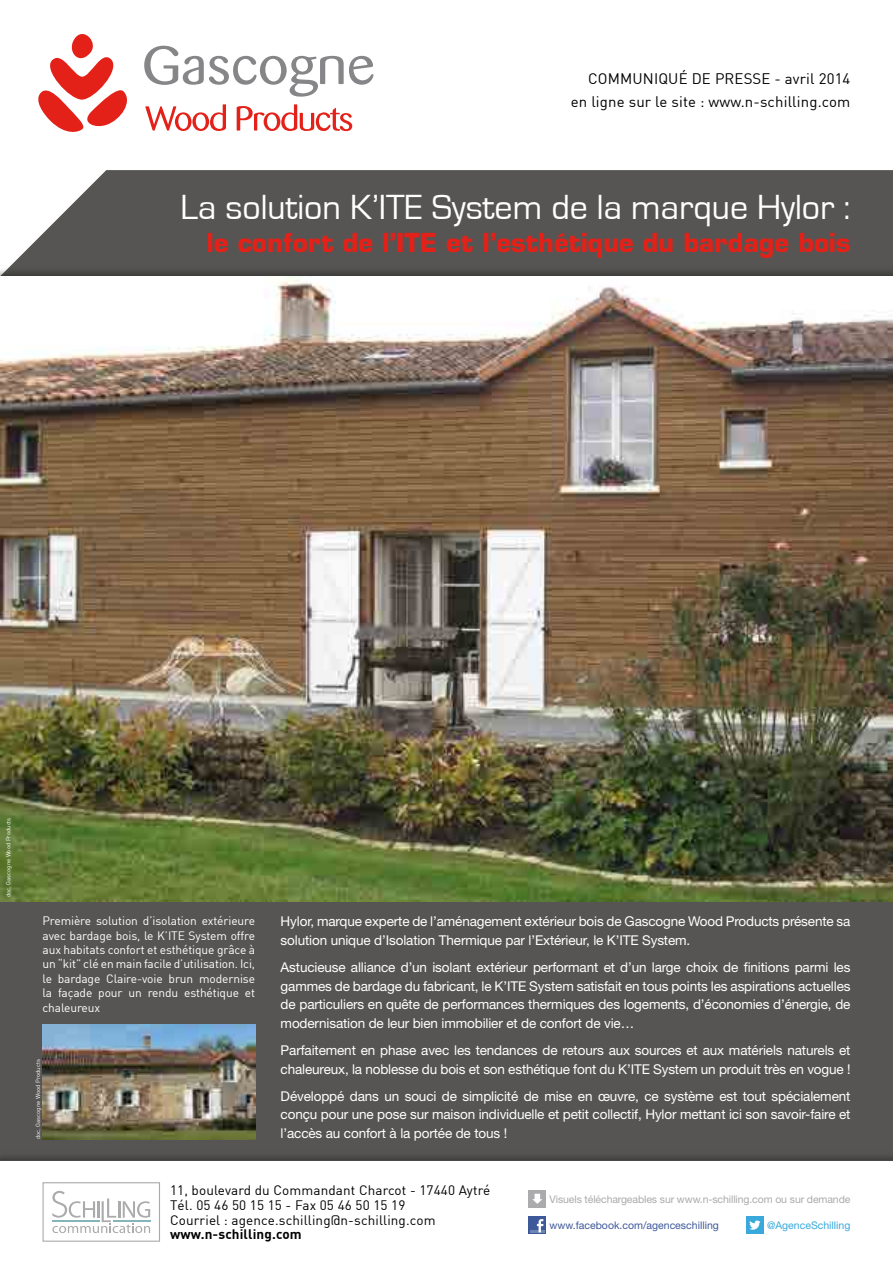
<style>
.page{position:relative;width:893px;height:1263px;background:#fff}
.page>*{position:absolute;margin:0;border:0;box-sizing:border-box;transform-origin:0 0}
.t1{font:36px "Eurostile";color:#fff}
.t2{font:700 25.5px "Eurostile";color:#e32119}
.t3{font:15px/22.5px "DIN";letter-spacing:.01em;color:#000;text-align:right}
.t4{font:13.5px/18.6px "Helvetica Neue LT Std";letter-spacing:-.01em;color:#fff}
.t5{font:13.5px/15px "DIN";letter-spacing:.01em;color:#000}
.t6{font:700 13.5px "DIN";letter-spacing:.01em;color:#000}
.t7{font:12px/14.4px "DIN";letter-spacing:-.01em;color:#fff;text-align:justify}
.t8{font:10.5px "Helvetica Neue LT Std";letter-spacing:-.01em;color:#ababad}
.t9{font:10.5px "Helvetica Neue LT Std";color:#3e5999}
.t10{font:10.5px "Helvetica Neue LT Std";color:#39a9dc}
.t11{font:6px "DIN";color:#fff}
</style>
<div class="page">
<div style="left:11px;top:170px;width:882px;height:95px;background:#565553"></div>
<div style="left:0;top:276px;width:893px;height:987px;background:#565553"></div>
<div style="left:0;top:1150px;width:893px;height:113px;background:#000;opacity:.4"></div>
<div style="left:0;top:1161px;width:893px;height:102px;background:#fff"></div>
<div style="left:43px;top:1182px;width:117px;height:60px;background:#fff;border:1px solid #ababad"></div>
<svg style="left:52px;top:1191px;width:98px;height:42px"></svg>
<div style="left:746px;top:1216px;width:17px;height:17px;background:#39a9dc"></div>
<svg style="left:749px;top:1220px;width:11px;height:10px"></svg>
<div style="left:529px;top:1216px;width:17px;height:17px;background:#3e5999"></div>
<svg style="left:530px;top:1219px;width:15px;height:13px"></svg>
<div style="left:529px;top:1190px;width:17px;height:17px;background:#ababad"></div>
<svg style="left:532px;top:1194px;width:10px;height:10px"></svg>
<svg style="left:144px;top:46px;width:229px;height:51px"></svg>
<svg style="left:38px;top:34px;width:89px;height:98px"></svg>
<svg style="left:145px;top:104px;width:81px;height:27px"></svg>
<svg style="left:236px;top:104px;width:116px;height:28px"></svg>
<img style="left:0;top:276px;width:893px;height:625px">
<img style="left:43px;top:1024px;width:212px;height:115px">
<p class="t3" style="left:571px;top:67px;width:281px">COMMUNIQUÉ DE PRESSE - avril 2014 en ligne sur le site : www.n-schilling.com</p>
<h1 class="t1" style="left:181px;top:188px;width:671px">La solution K’ITE System de la marque Hylor :</h1>
<h2 class="t2" style="left:206px;top:227px;width:645px">le confort de l’ITE et l’esthétique du bardage bois</h2>
<p class="t11" style="left:5px;top:897px;width:81px;rotate:-90deg">doc. Gascogne Wood Products</p>
<p class="t7" style="left:43px;top:913px;width:214px">Première solution d’isolation extérieure avec bardage bois, le K’ITE System offre aux habitats confort et esthétique grâce à un “kit” clé en main facile d’utilisation. Ici, le bardage Claire-voie brun modernise la façade pour un rendu esthétique et chaleureux</p>
<p class="t11" style="left:34px;top:1139px;width:81px;rotate:-90deg">doc. Gascogne Wood Products</p>
<p class="t4" style="left:281px;top:912px;width:571px">Hylor, marque experte de l’aménagement extérieur bois de Gascogne Wood Products présente sa solution unique d’Isolation Thermique par l’Extérieur, le K’ITE System.</p>
<p class="t4" style="left:281px;top:958px;width:571px;text-align:justify">Astucieuse alliance d’un isolant extérieur performant et d’un large choix de finitions parmi les gammes de bardage du fabricant, le K’ITE System satisfait en tous points les aspirations actuelles de particuliers en quête de performances thermiques des logements, d’économies d’énergie, de modernisation de leur bien immobilier et de confort de vie…</p>
<p class="t4" style="left:281px;top:1041px;width:571px">Parfaitement en phase avec les tendances de retours aux sources et aux matériels naturels et chaleureux, la noblesse du bois et son esthétique font du K’ITE System un produit très en vogue !</p>
<p class="t4" style="left:281px;top:1086px;width:571px;text-align:justify">Développé dans un souci de simplicité de mise en œuvre, ce système est tout spécialement conçu pour une pose sur maison individuelle et petit collectif, Hylor mettant ici son savoir-faire et l’accès au confort à la portée de tous !</p>
<p class="t5" style="left:170px;top:1182px;width:322px">11, boulevard du Commandant Charcot - 17440 Aytré<br>Tél. 05 46 50 15 15 - Fax 05 46 50 15 19<br>Courriel : agence.schilling@n-schilling.com</p>
<p class="t6" style="left:170px;top:1225px;width:133px">www.n-schilling.com</p>
<p class="t8" style="left:549px;top:1192px;width:302px">Visuels téléchargeables sur www.n-schilling.com ou sur demande</p>
<p class="t9" style="left:549px;top:1219px;width:171px">www.facebook.com/agenceschilling</p>
<p class="t10" style="left:767px;top:1219px;width:85px">@AgenceSchilling</p>
</div>
